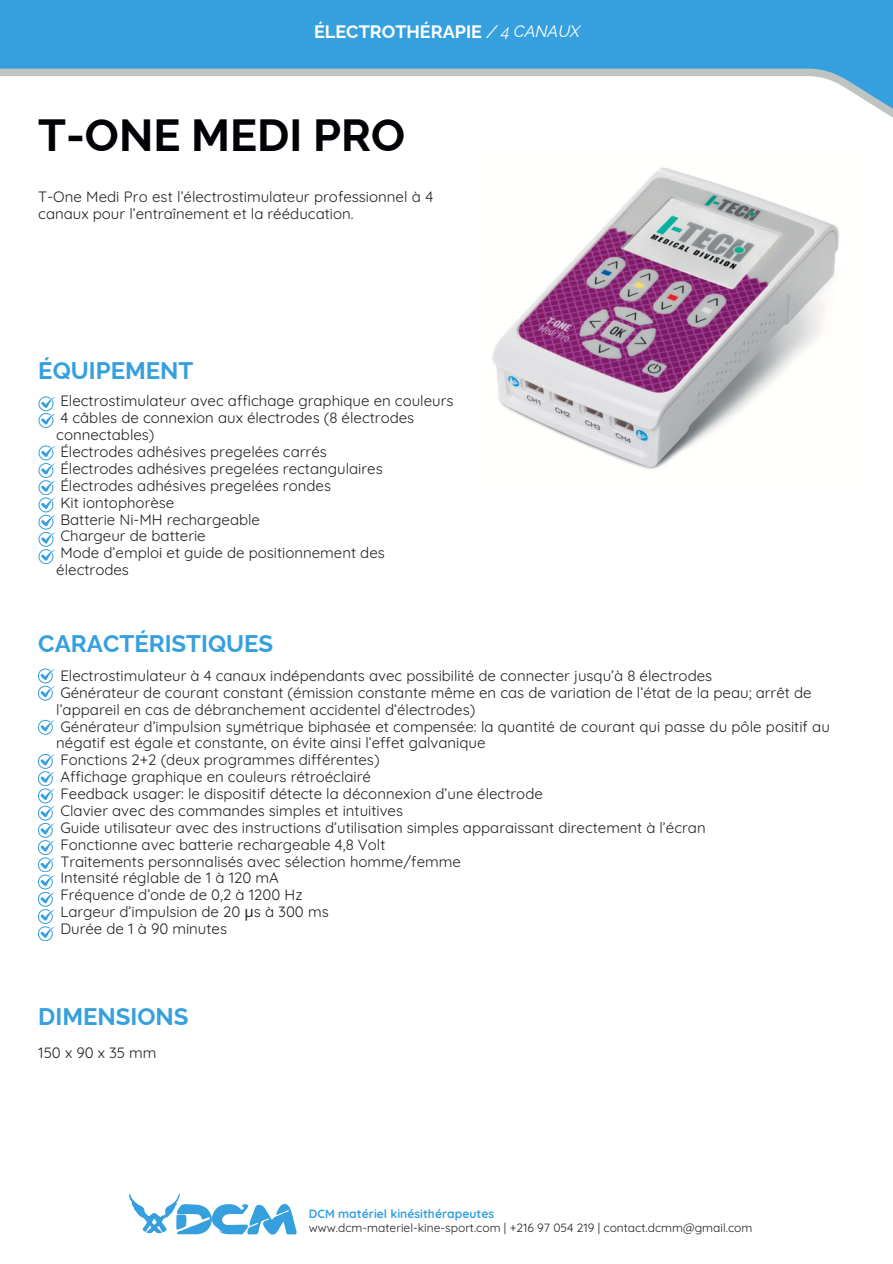
<style>
.page{position:relative;width:893px;height:1264px;background:#fff}
.page>*{position:absolute;margin:0;border:0;box-sizing:border-box;transform-origin:0 0}
.t1{font:700 45px "Raleway";color:#000205}
.t2{font:700 24px "Raleway";color:#36a0de}
.t3{font:700 18px "Raleway";color:#fff}
.t4{font:700 17.55px "Raleway";color:#fff}
.t5{font:15px/16.8px "Quicksand";color:#231f20}
.t6{font:12px "Quicksand";color:#231f20}
.t7{font:700 12px "Quicksand";color:#36a0de}
.s1{font-weight:400;font-style:italic}
.s2{font-weight:400;font-style:italic;font-size:16.5px}
.s3{font-family:"Noto Sans"}
</style>
<div class="page">
<svg style="left:129px;top:1193px;width:168px;height:41px"></svg>
<div style="left:0;top:0;width:892px;height:69px;background:#36a0de"></div>
<svg style="left:0;top:69px;width:892px;height:48px"></svg>
<img style="left:492px;top:167px;width:347px;height:303px">
<svg style="left:38px;top:396px;width:17px;height:31px"></svg>
<svg style="left:38px;top:445px;width:17px;height:119px"></svg>
<svg style="left:38px;top:668px;width:17px;height:32px"></svg>
<svg style="left:38px;top:719px;width:17px;height:15px"></svg>
<svg style="left:38px;top:754px;width:17px;height:186px"></svg>
<p class="t3" style="left:314px;top:21px;width:267px">ÉLECTROTHÉRAPIE <span class="s1">/</span> <span class="s2">4 CANAUX</span></p>
<h4 class="t4" style="left:365px;top:23px;width:165px">ÉLECTROTHÉRAPIE</h4>
<p class="t1" style="left:38px;top:109px;width:368px">T-ONE MEDI PRO</p>
<h2 class="t5" style="left:38px;top:188px;width:396px">T-One Medi Pro est l’électrostimulateur professionnel à 4 canaux pour l’entraînement et la rééducation.</h2>
<p class="t2" style="left:38px;top:356px;width:157px">ÉQUIPEMENT</p>
<h5 class="t5" style="left:56px;top:392px;width:399px">Electrostimulateur avec affichage graphique en couleurs 4 câbles de connexion aux électrodes (8 électrodes connectables)<br>Électrodes adhésives pregelées carrés<br>Électrodes adhésives pregelées rectangulaires Électrodes adhésives pregelées rondes<br>Kit iontophorèse</h5>
<p class="t5" style="left:56px;top:510px;width:330px">Batterie Ni-MH rechargeable<br>Chargeur de batterie<br>Mode d’emploi et guide de positionnement des électrodes</p>
<p class="t2" style="left:38px;top:629px;width:236px">CARACTÉRISTIQUES</p>
<p class="t5" style="left:56px;top:667px;width:775px">Electrostimulateur à 4 canaux indépendants avec possibilité de connecter jusqu’à 8 électrodes<br>Générateur de courant constant (émission constante même en cas de variation de l’état de la peau; arrêt de l’appareil en cas de débranchement accidentel d’électrodes)<br>Générateur d’impulsion symétrique biphasée et compensée: la quantité de courant qui passe du pôle positif au négatif est égale et constante, on évite ainsi l’effet galvanique<br>Fonctions 2+2 (deux programmes différentes)<br>Affichage graphique en couleurs rétroéclairé<br>Feedback usager: le dispositif détecte la déconnexion d’une électrode<br>Clavier avec des commandes simples et intuitives<br>Guide utilisateur avec des instructions d’utilisation simples apparaissant directement à l’écran<br>Fonctionne avec batterie rechargeable 4,8 Volt<br>Traitements personnalisés avec sélection homme/femme</p>
<p class="t5" style="left:60px;top:869px;width:270px">Intensité réglable de 1 à 120 mA<br>Fréquence d’onde de 0,2 à 1200 Hz<br>Largeur d’impulsion de 20 <span class="s3">μ</span>s à 300 ms<br>Durée de 1 à 90 minutes</p>
<p class="t2" style="left:38px;top:1002px;width:152px">DIMENSIONS</p>
<h5 class="t5" style="left:38px;top:1043px;width:120px">150 x 90 x 35 mm</h5>
<h4 class="t7" style="left:309px;top:1205px;width:187px">DCM matériel kinésithérapeutes</h4>
<h3 class="t6" style="left:309px;top:1219px;width:445px">www.dcm-materiel-kine-sport.com | +216 97 054 219 | contact.dcmm@gmail.com</h3>
</div>
